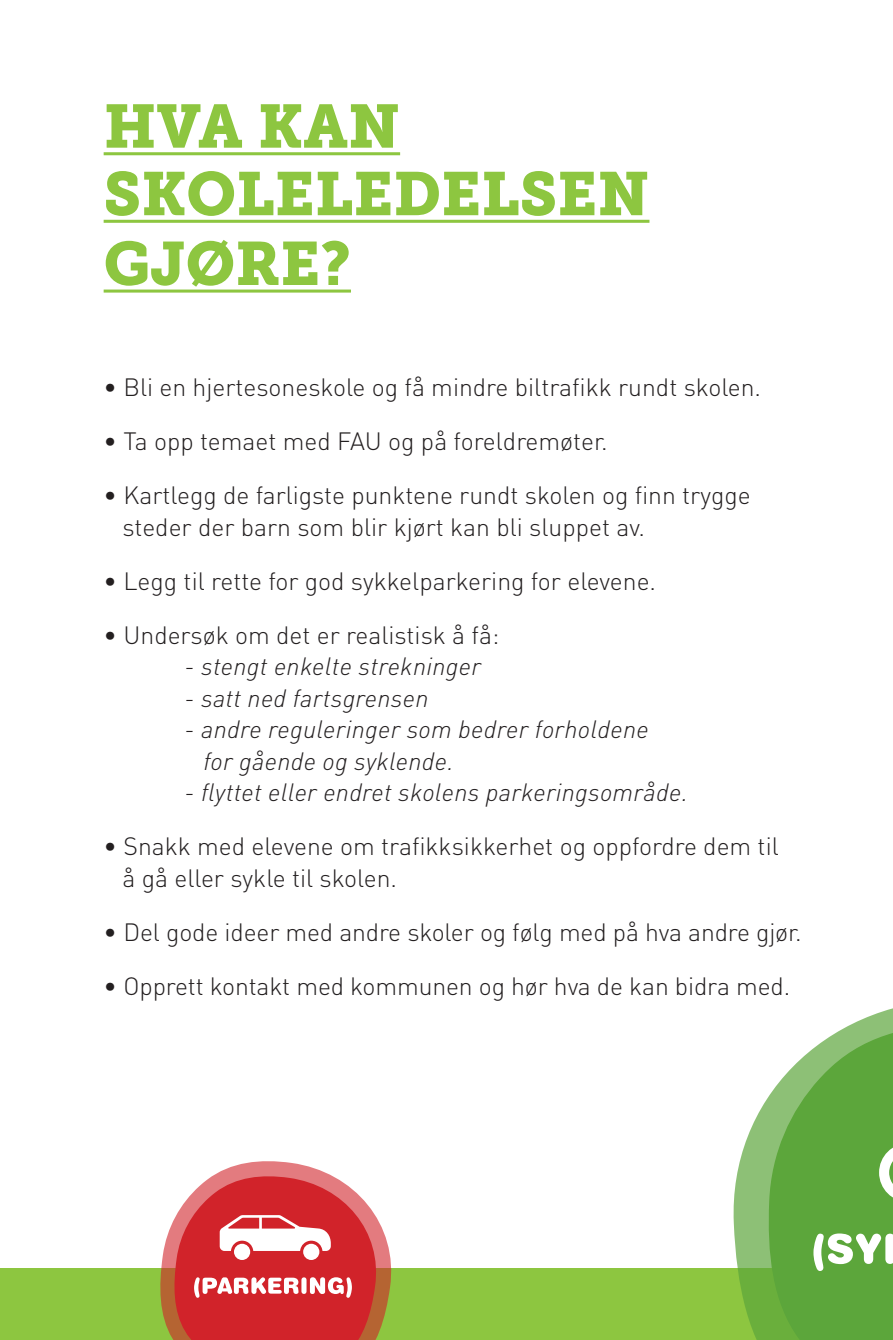
<style>
.page{position:relative;width:893px;height:1340px;background:#fff}
.page>*{position:absolute;margin:0;border:0;box-sizing:border-box;transform-origin:0 0}
.t1{font:60.75px "Museo Slab 900";color:#8dc640}
.t2{font:300 24.75px "DIN";color:#231f20}
.t3{font:italic 300 24.75px "DIN";letter-spacing:.01em;color:#231f20}
</style>
<div class="page">
<div style="left:0;top:1268px;width:893px;height:71px;background:#8dc640"></div>
<hr style="left:104px;top:152px;width:296px;height:3px;background:#8dc640">
<hr style="left:104px;top:220px;width:545px;height:3px;background:#8dc640">
<hr style="left:104px;top:289px;width:247px;height:3px;background:#8dc640">
<svg style="left:734px;top:1008px;width:159px;height:331px"></svg>
<svg style="left:765px;top:1022px;width:128px;height:317px;background:#76b459"></svg>
<svg style="left:160px;top:1161px;width:231px;height:178px"></svg>
<div style="left:234px;top:1243px;width:16px;height:16px;background:#fff;border-radius:50%"></div>
<div style="left:303px;top:1243px;width:16px;height:16px;background:#fff;border-radius:50%"></div>
<p class="t1" style="left:104px;top:91px;width:298px">HVA KAN</p>
<p class="t1" style="left:104px;top:159px;width:547px">SKOLELEDELSEN</p>
<p class="t1" style="left:104px;top:228px;width:249px">GJØRE?</p>
<p class="t2" style="left:104px;top:372px;width:659px">• Bli en hjertesoneskole og få mindre biltrafikk rundt skolen.</p>
<p class="t2" style="left:104px;top:426px;width:506px">• Ta opp temaet med FAU og på foreldremøter.</p>
<p class="t2" style="left:104px;top:480px;width:649px">• Kartlegg de farligste punktene rundt skolen og finn trygge</p>
<p class="t2" style="left:123px;top:511px;width:524px">steder der barn som blir kjørt kan bli sluppet av.</p>
<p class="t2" style="left:104px;top:565px;width:554px">• Legg til rette for god sykkelparkering for elevene.</p>
<p class="t2" style="left:104px;top:619px;width:397px">• Undersøk om det er realistisk å få:</p>
<p class="t3" style="left:185px;top:651px;width:298px">- stengt enkelte strekninger</p>
<p class="t3" style="left:185px;top:682px;width:245px">- satt ned fartsgrensen</p>
<p class="t3" style="left:185px;top:714px;width:466px">- andre reguleringer som bedrer forholdene</p>
<p class="t3" style="left:203px;top:745px;width:252px">for gående og syklende.</p>
<p class="t3" style="left:185px;top:777px;width:505px">- flyttet eller endret skolens parkeringsområde.</p>
<p class="t2" style="left:104px;top:831px;width:677px">• Snakk med elevene om trafikksikkerhet og oppfordre dem til</p>
<p class="t2" style="left:123px;top:862px;width:276px">å gå eller sykle til skolen.</p>
<p class="t2" style="left:104px;top:916px;width:700px">• Del gode ideer med andre skoler og følg med på hva andre gjør.</p>
<p class="t2" style="left:104px;top:970px;width:688px">• Opprett kontakt med kommunen og hør hva de kan bidra med.</p>
</div>
